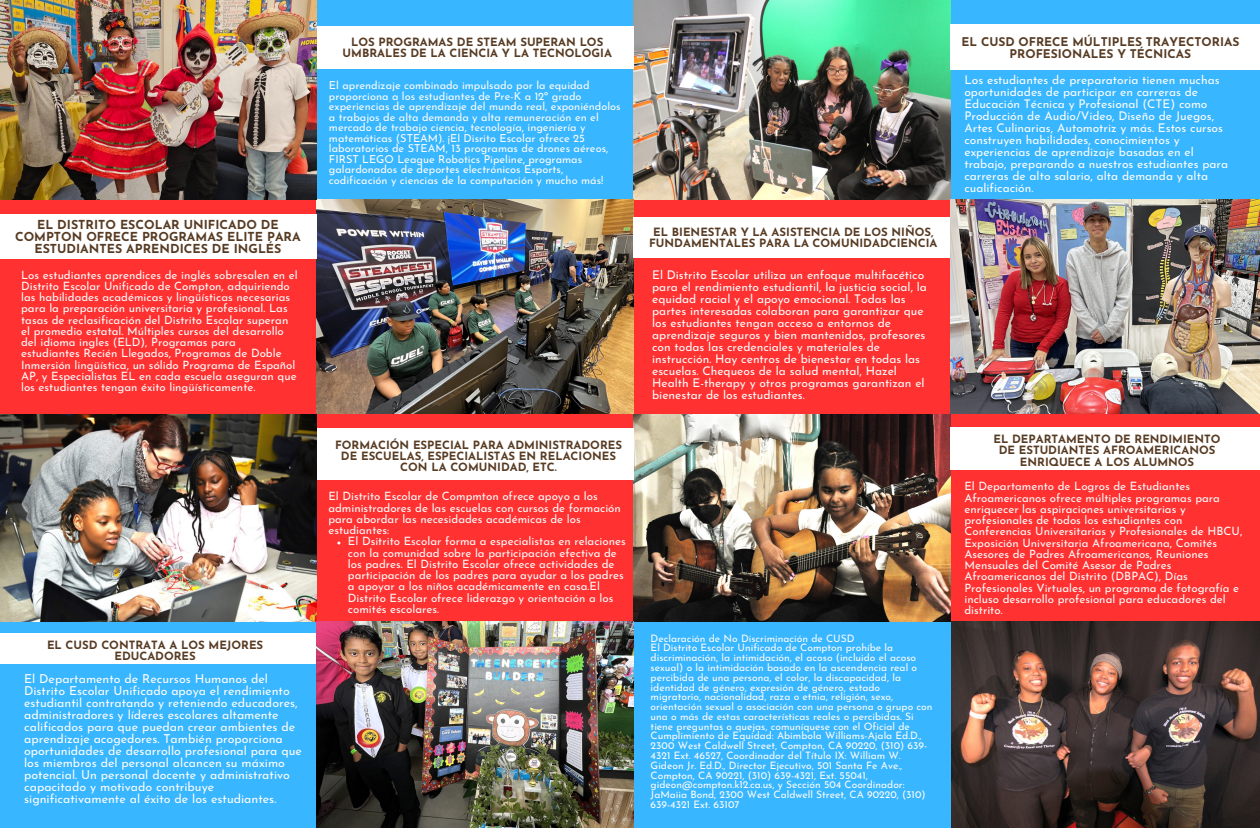
<style>
.page{position:relative;width:1260px;height:828px;background:#ff3131}
.page>*{position:absolute;margin:0;border:0;box-sizing:border-box;transform-origin:0 0}
.t1{font:12.4px/12px "Josefin Sans";color:#fdfcfc}
.t2{font:700 12.4px/12px "Josefin Sans";color:#583b23;text-align:center}
.t3{font:12px/12px "Josefin Sans";color:#fdfcfc}
.t4{font:700 12px/12px "Josefin Sans";color:#583b23;text-align:center}
.t5{font:11.5px/11.2px "Josefin Sans";color:#fdfcfc}
.t6{font:700 11.4px/11.2px "Josefin Sans";color:#583b23;text-align:center}
.t7{font:11px/10.5px "Josefin Sans";color:#fdfcfc}
.t8{font:10.3px/9.8px "Josefin Sans";color:#fdfcfc}
</style>
<div class="page">
<div style="left:0;top:414px;width:317px;height:414px;background:#38b6ff"></div>
<div style="left:950px;top:0;width:310px;height:414px;background:#38b6ff"></div>
<img style="left:950px;top:622px;width:310px;height:206px">
<div style="left:634px;top:414px;width:316px;height:414px;background:#38b6ff"></div>
<div style="left:317px;top:0;width:317px;height:414px;background:#38b6ff"></div>
<img style="left:0;top:414px;width:317px;height:208px">
<img style="left:634px;top:0;width:316px;height:199px">
<img style="left:634px;top:414px;width:316px;height:208px">
<img style="left:317px;top:199px;width:316px;height:215px">
<div style="left:0;top:214px;width:317px;height:44px;background:#fff"></div>
<div style="left:317px;top:428px;width:317px;height:52px;background:#fff"></div>
<div style="left:0;top:633px;width:317px;height:31px;background:#fff"></div>
<div style="left:950px;top:24px;width:310px;height:45px;background:#fff"></div>
<div style="left:317px;top:27px;width:317px;height:42px;background:#fff"></div>
<div style="left:634px;top:217px;width:318px;height:41px;background:#fff"></div>
<div style="left:950px;top:427px;width:310px;height:43px;background:#fff"></div>
<img style="left:0;top:0;width:316px;height:199px">
<img style="left:317px;top:622px;width:316px;height:206px">
<img style="left:950px;top:199px;width:310px;height:215px">
<p class="t2" style="left:15px;top:220px;width:287px">EL DISTRITO ESCOLAR UNIFICADO DE<br>COMPTON OFRECE PROGRAMAS ELITE PARA<br>ESTUDIANTES APRENDICES DE INGLÉS</p>
<h1 class="t5" style="left:21px;top:270px;width:278px">Los estudiantes aprendices de inglés sobresalen en el Distrito Escolar Unificado de Compton, adquiriendo las habilidades académicas y lingüísticas necesarias para la preparación universitaria y profesional. Las tasas de reclasificación del Distrito Escolar superan el promedio estatal. Múltiples cursos del desarrollo del idioma ingles (ELD), Programas para<br>estudiantes Recién Llegados, Programas de Doble Inmersión lingüística, un sólido Programa de Español AP, y Especialistas EL en cada escuela aseguran que los estudiantes tengan éxito lingüísticamente.</h1>
<h2 class="t6" style="left:47px;top:640px;width:218px">EL CUSD CONTRATA A LOS MEJORES<br>EDUCADORES</h2>
<h2 class="t1" style="left:24px;top:674px;width:279px">El Departamento de Recursos Humanos del Distrito Escolar Unificado apoya el rendimiento estudiantil contratando y reteniendo educadores, administradores y líderes escolares altamente calificados para que puedan crear ambientes de aprendizaje acogedores. También proporciona oportunidades de desarrollo profesional para que los miembros del personal alcancen su máximo potencial. Un personal docente y administrativo capacitado y motivado contribuye significativamente al éxito de los estudiantes.</h2>
<p class="t6" style="left:343px;top:37px;width:271px">LOS PROGRAMAS DE STEAM SUPERAN LOS<br>UMBRALES DE LA CIENCIA Y LA TECNOLOGIA</p>
<p class="t4" style="left:961px;top:37px;width:279px">EL CUSD OFRECE MÚLTIPLES TRAYECTORIAS<br>PROFESIONALES Y TÉCNICAS</p>
<h1 class="t7" style="left:329px;top:81px;width:293px">El aprendizaje combinado impulsado por la equidad proporciona a los estudiantes de Pre-K a 12º grado experiencias de aprendizaje del mundo real, exponiéndolos a trabajos de alta demanda y alta remuneración en el mercado de trabajo ciencia, tecnología, ingeniería y matemáticas (STEAM). ¡El Disrito Escolar ofrece 25 laboratorios de STEAM, 13 programas de drones aéreos, FIRST LEGO League Robotics Pipeline, programas galardonados de deportes electrónicos Esports, codificación y ciencias de la computación y mucho más!</h1>
<h2 class="t3" style="left:964px;top:75px;width:265px">Los estudiantes de preparatoria tienen muchas oportunidades de participar en carreras de Educación Técnica y Profesional (CTE) como Producción de Audio/Video, Diseño de Juegos, Artes Culinarias, Automotriz y más. Estos cursos construyen habilidades, conocimientos y experiencias de aprendizaje basadas en el trabajo, preparando a nuestros estudiantes para carreras de alto salario, alta demanda y alta cualificación.</h2>
<p class="t6" style="left:649px;top:228px;width:290px">EL BIENESTAR Y LA ASISTENCIA DE LOS NIÑOS,<br>FUNDAMENTALES PARA LA COMUNIDADCIENCIA</p>
<h1 class="t6" style="left:335px;top:440px;width:289px">FORMACIÓN ESPECIAL PARA ADMINISTRADORES<br>DE ESCUELAS, ESPECIALISTAS EN RELACIONES<br>CON LA COMUNIDAD, ETC.</h1>
<p class="t5" style="left:328px;top:492px;width:294px">El Distrito Escolar de Compmton ofrece apoyo a los administradores de las escuelas con cursos de formación para abordar las necesidades académicas de los estudiantes:</p>
<h1 class="t5" style="left:348px;top:537px;width:279px">El Dsitrito Escolar forma a especialistas en relaciones con la comunidad sobre la participación efectiva de los padres. El Distrito Escolar ofrece actividades de participación de los padres para ayudar a los padres a apoyar a los niños académicamente en casa.El Distrito Escolar ofrece liderazgo y orientación a los comités escolares.</h1>
<p class="t3" style="left:652px;top:270px;width:276px">El Distrito Escolar utiliza un enfoque multifacético para el rendimiento estudiantil, la justicia social, la equidad racial y el apoyo emocional. Todas las partes interesadas colaboran para garantizar que los estudiantes tengan acceso a entornos de aprendizaje seguros y bien mantenidos, profesores con todas las credenciales y materiales de instrucción. Hay centros de bienestar en todas las escuelas. Chequeos de la salud mental, Hazel Health E-therapy y otros programas garantizan el bienestar de los estudiantes.</p>
<p class="t8" style="left:651px;top:634px;width:205px">Declaración de No Discriminación de CUSD</p>
<p class="t8" style="left:651px;top:644px;width:283px">El Distrito Escolar Unificado de Compton prohíbe la discriminación, la intimidación, el acoso (incluido el acoso sexual) o la intimidación basado en la ascendencia real o percibida de una persona, el color, la discapacidad, la identidad de género, expresión de género, estado migratorio, nacionalidad, raza o etnia, religión, sexo, orientación sexual o asociación con una persona o grupo con una o más de estas características reales o percibidas. Si tiene preguntas o quejas, comuníquese con el Oficial de Cumplimiento de Equidad: Abimbola Williams-Ajala Ed.D., 2300 West Caldwell Street, Compton, CA 90220, (310) 639- 4321 Ext. 46527, Coordinador del Título IX: William W.<br>Gideon Jr. Ed.D., Director Ejecutivo, 501 Santa Fe Ave., Compton, CA 90221, (310) 639-4321, Ext. 55041, gideon@compton.k12.ca.us, y Sección 504 Coordinador:<br>JaMaiia Bond, 2300 West Caldwell Street, CA 90220, (310)<br>639-4321 Ext. 63107</p>
<h1 class="t6" style="left:994px;top:435px;width:229px">EL DEPARTAMENTO DE RENDIMIENTO<br>DE ESTUDIANTES AFROAMERICANOS<br>ENRIQUECE A LOS ALUMNOS</h1>
<h2 class="t5" style="left:964px;top:482px;width:279px">El Departamento de Logros de Estudiantes Afroamericanos ofrece múltiples programas para enriquecer las aspiraciones universitarias y profesionales de todos los estudiantes con Conferencias Universitarias y Profesionales de HBCU, Exposición Universitaria Afroamericana, Comités Asesores de Padres Afroamericanos, Reuniones Mensuales del Comité Asesor de Padres Afroamericanos del Distrito (DBPAC), Días Profesionales Virtuales, un programa de fotografía e incluso desarrollo profesional para educadores del distrito.</h2>
</div>
